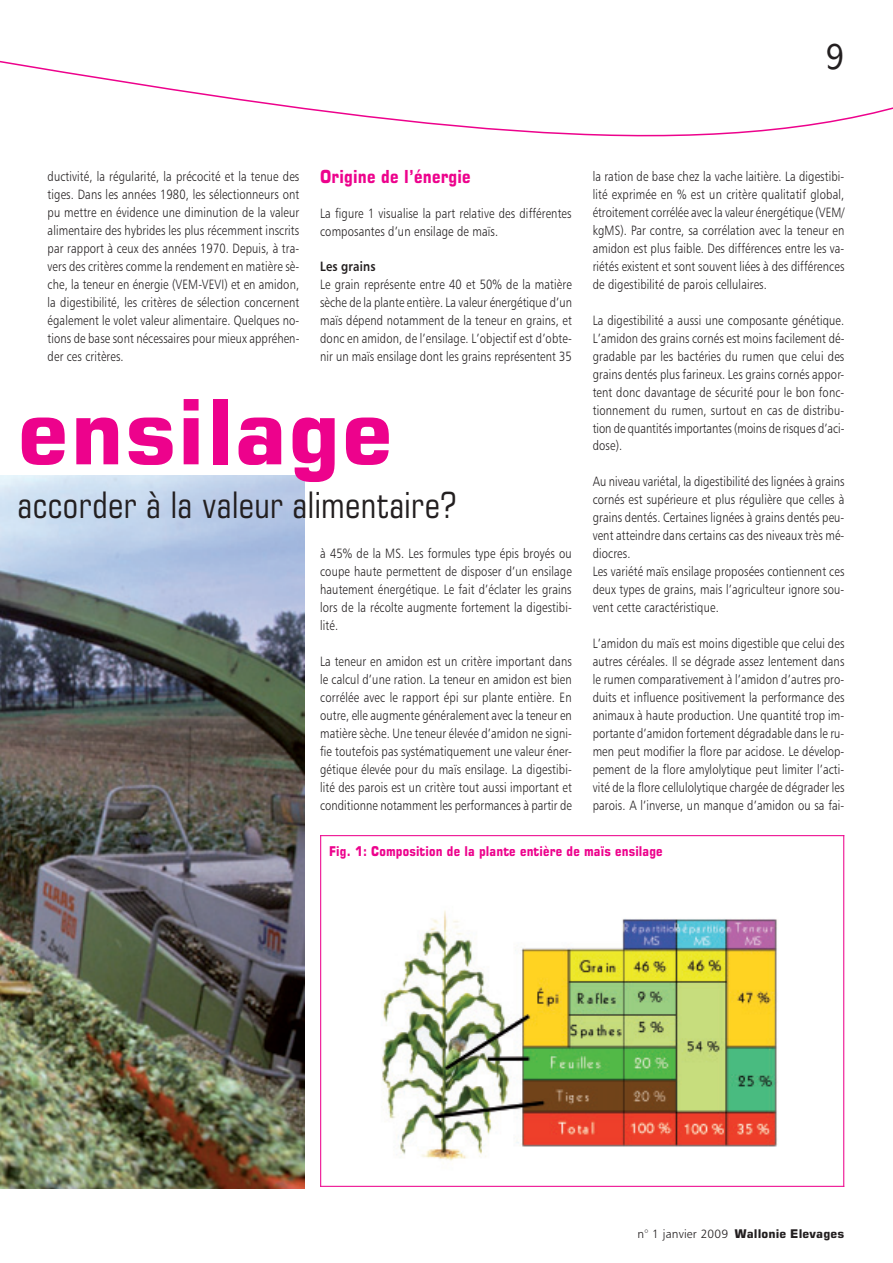
<style>
.page{position:relative;width:893px;height:1263px;background:#fff}
.page>*{position:absolute;margin:0;border:0;box-sizing:border-box;transform-origin:0 0}
.t1{font:700 89.85px "Square 721 BT";letter-spacing:.015em;color:#ed028c}
.t2{font:condensed 35.85px "Square 721 BT";letter-spacing:.015em;color:#231f20}
.t3{font:500 35.85px "Mixage IT Cby BT";color:#231f20;scale:.83 1}
.t4{font:700 18px "Square 721 BT";letter-spacing:.015em;color:#ed028c;scale:.83 1}
.t5{font:13.5px/18px "Humanist 777 BT Light B";letter-spacing:.015em;color:#231f20;text-align:justify;scale:.83 1}
.t6{font:700 13.5px "Square 721 BT";letter-spacing:.015em;color:#ed028c;scale:.84 1}
.t7{font:13.5px "Humanist 777 BT Bold B";letter-spacing:.015em;color:#231f20;scale:.84 1}
.t8{font:700 12px "Square 721 BT";letter-spacing:.015em;color:#231f20}
.s1{font-family:"Humanist 777 BT Light B";font-weight:400}
</style>
<div class="page">
<svg style="left:0;top:60px;width:892px;height:76px"></svg>
<img style="left:0;top:476px;width:305px;height:712px">
<hr style="left:320px;top:835px;width:1px;height:352px;background:#ed028c">
<hr style="left:320px;top:835px;width:524px;height:1px;background:#ed028c">
<hr style="left:843px;top:835px;width:1px;height:352px;background:#ed028c">
<hr style="left:320px;top:1186px;width:524px;height:1px;background:#ed028c">
<img style="left:382px;top:910px;width:396px;height:251px">
<h2 class="t3" style="left:825px;top:44px;width:24px">9</h2>
<p class="t5" style="left:48px;top:169px;width:305px">ductivité, la régularité, la précocité et la tenue des tiges. Dans les années 1980, les sélectionneurs ont pu mettre en évidence une diminution de la valeur alimentaire des hybrides les plus récemment inscrits par rapport à ceux des années 1970. Depuis, à tra&shy;vers des critères comme la rendement en matière sè&shy;che, la teneur en énergie (VEM-VEVI) et en amidon, la digestibilité, les critères de sélection concernent également le volet valeur alimentaire. Quelques no&shy;tions de base sont nécessaires pour mieux appréhen&shy;der ces critères.</p>
<h3 class="t4" style="left:320px;top:169px;width:183px">Origine de l’énergie</h3>
<p class="t5" style="left:592px;top:169px;width:305px">la ration de base chez la vache laitière. La digestibi&shy;lité exprimée en % est un critère qualitatif global, étroitement corrélée avec la valeur énergétique (VEM/ kgMS). Par contre, sa corrélation avec la teneur en amidon est plus faible. Des différences entre les va&shy;riétés existent et sont souvent liées à des différences de digestibilité de parois cellulaires.</p>
<p class="t5" style="left:592px;top:312px;width:305px">La digestibilité a aussi une composante génétique.<br>L’amidon des grains cornés est moins facilement dé&shy;gradable par les bactéries du rumen que celui des grains dentés plus farineux. Les grains cornés appor&shy;tent donc davantage de sécurité pour le bon fonc&shy;tionnement du rumen, surtout en cas de distribu&shy;tion de quantités importantes (moins de risques d’aci&shy;dose).</p>
<p class="t5" style="left:592px;top:474px;width:305px;text-align:left">Au niveau variétal, la digestibilité des lignées à grains cornés est supérieure et plus régulière que celles à grains dentés. Certaines lignées à grains dentés peu&shy;vent atteindre dans certains cas des niveaux très mé&shy;diocres.<br>Les variété maïs ensilage proposées contiennent ces deux types de grains, mais l’agriculteur ignore sou&shy;vent cette caractéristique.</p>
<p class="t5" style="left:592px;top:635px;width:305px">L’amidon du maïs est moins digestible que celui des autres céréales. Il se dégrade assez lentement dans le rumen comparativement à l’amidon d’autres pro&shy;duits et influence positivement la performance des animaux à haute production. Une quantité trop im&shy;portante d’amidon fortement dégradable dans le ru&shy;men peut modifier la flore par acidose. Le dévelop&shy;pement de la flore amylolytique peut limiter l’acti&shy;vité de la flore cellulolytique chargée de dégrader les parois. A l’inverse, un manque d’amidon ou sa fai-</p>
<p class="t6" style="left:329px;top:846px;width:398px">Fig. 1: Composition de la plante entière de maïs ensilage</p>
<p class="t5" style="left:320px;top:206px;width:304px">La figure 1 visualise la part relative des différentes composantes d’un ensilage de maïs.</p>
<p class="t7" style="left:320px;top:261px;width:67px">Les grains</p>
<p class="t5" style="left:320px;top:276px;width:305px">Le grain représente entre 40 et 50% de la matière sèche de la plante entière. La valeur énergétique d’un maïs dépend notamment de la teneur en grains, et donc en amidon, de l’ensilage. L’objectif est d’obte&shy;nir un maïs ensilage dont les grains représentent 35</p>
<h1 class="t1" style="left:18px;top:399px;width:376px">ensilage</h1>
<h2 class="t2" style="left:18px;top:491px;width:440px">accorder à la valeur alimentaire?</h2>
<p class="t5" style="left:320px;top:546px;width:305px">à 45% de la MS. Les formules type épis broyés ou coupe haute permettent de disposer d’un ensilage hautement énergétique. Le fait d’éclater les grains lors de la récolte augmente fortement la digestibi&shy;lité.</p>
<p class="t5" style="left:320px;top:653px;width:305px">La teneur en amidon est un critère important dans le calcul d’une ration. La teneur en amidon est bien corrélée avec le rapport épi sur plante entière. En outre, elle augmente généralement avec la teneur en matière sèche. Une teneur élevée d’amidon ne signi&shy;fie toutefois pas systématiquement une valeur éner&shy;gétique élevée pour du maïs ensilage. La digestibi&shy;lité des parois est un critère tout aussi important et conditionne notamment les performances à partir de</p>
<p class="t8" style="left:637px;top:1229px;width:208px"><span class="s1">n° 1 janvier 2009</span> Wallonie Elevages</p>
</div>
